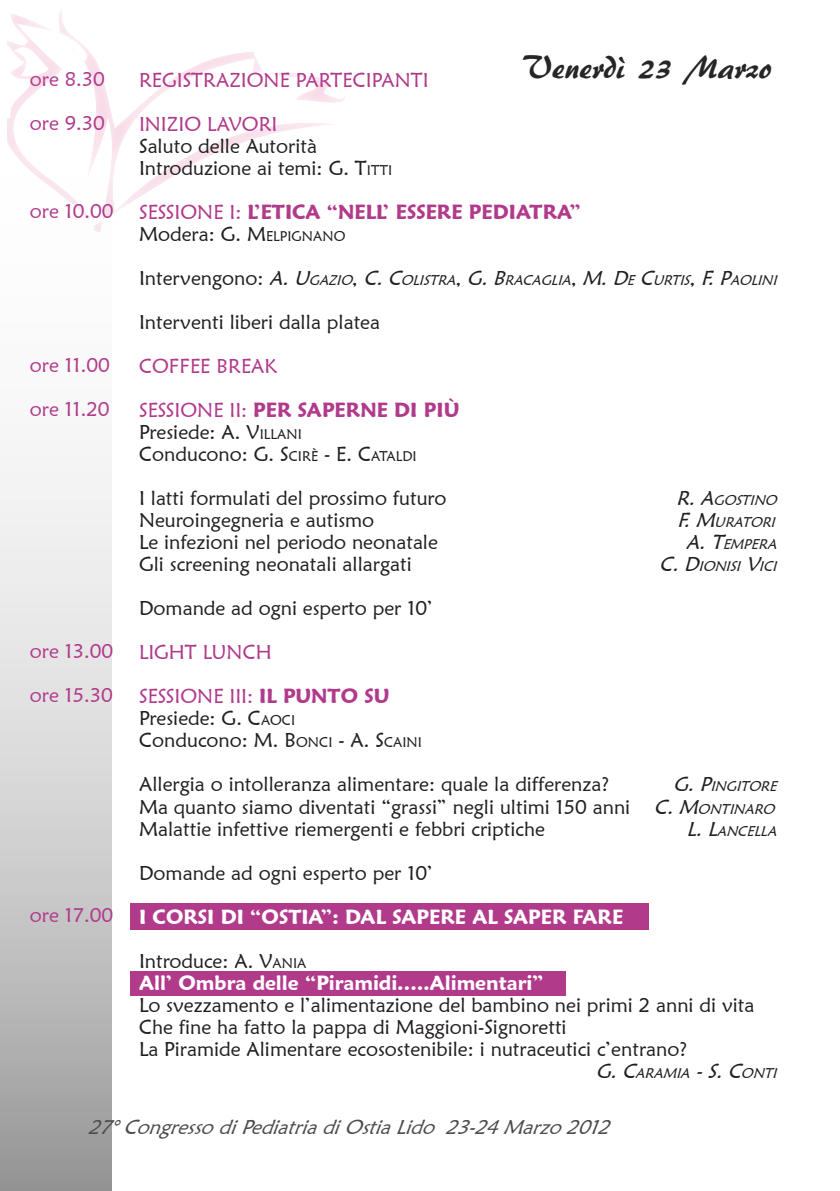
<style>
.page{position:relative;width:840px;height:1191px;background:#fff}
.page>*{position:absolute;margin:0;border:0;box-sizing:border-box;transform-origin:0 0}
.t1{font:34px "ARBERKLEY";color:#262626}
.t2{font:20px "Maiandra GD";color:#231f20}
.t3{font:20px "Maiandra GD";color:#b13a8b}
.t4{font:600 20px "Maiandra GD";color:#fff}
.t5{font:600 20px "Maiandra GD";color:#b13a8b}
.t6{font:italic 20px "Maiandra GD";color:#4b4c4d}
.t7{font:italic 14px "Maiandra GD";color:#231f20}
.t8{font:14px "Maiandra GD";color:#231f20}
.s1{font-style:inherit}
.s2{font-size:14px}
.s3{font-weight:400}
.s4{font-size:20px}
.s5{font-style:normal;font-size:20px}
.s6{font-weight:600}
.s7{font-style:italic}
.s8{font-style:italic;font-size:14px}
</style>
<div class="page">
<svg style="left:0;top:10px;width:112px;height:1181px"></svg>
<div style="left:130px;top:971px;width:435px;height:24px;background:#b13a8b"></div>
<div style="left:130px;top:903px;width:518px;height:27px;background:#b13a8b"></div>
<p class="t3" style="left:30px;top:67px;width:77px">ore 8.30</p>
<p class="t3" style="left:30px;top:111px;width:77px">ore 9.30</p>
<p class="t3" style="left:30px;top:199px;width:85px">ore 10.00</p>
<p class="t3" style="left:30px;top:353px;width:82px">ore 11.00</p>
<p class="t3" style="left:30px;top:397px;width:81px">ore 11.20</p>
<p class="t3" style="left:30px;top:639px;width:85px">ore 13.00</p>
<p class="t3" style="left:30px;top:683px;width:85px">ore 15.30</p>
<p class="t3" style="left:30px;top:903px;width:85px">ore 17.00</p>
<p class="t1" style="left:522px;top:46px;width:251px">Venerdì 23 Marzo</p>
<p class="t3" style="left:139px;top:68px;width:291px">Registrazione partec ipanti</p>
<p class="t3" style="left:139px;top:112px;width:140px">Inizio lavori</p>
<p class="t2" style="left:139px;top:134px;width:179px">Saluto delle Autorità</p>
<p class="t2" style="left:139px;top:156px;width:254px">Introduzione ai temi: <span class="s1">G. T</span><span class="s2">ITTI</span></p>
<p class="t5" style="left:139px;top:200px;width:443px"><span class="s3">Sessione I:</span> L’ETICA “NELL’ ESSERE PEDIATRA”</p>
<p class="t8" style="left:139px;top:228px;width:208px"><span class="s4">Modera:</span> <span class="s4">G. M</span>ELPIGNANO</p>
<p class="t7" style="left:139px;top:272px;width:643px"><span class="s5">I n t e r v e n g o n o :</span> <span class="s4">A.U</span>GAZIO<span class="s4">,C.C</span>OLISTRA<span class="s4">,G.B</span>RACAGLIA<span class="s4">,M.D</span>E <span class="s4">C</span>U RTIS<span class="s4">,F.P</span>AOLINI</p>
<p class="t2" style="left:139px;top:310px;width:242px">Interventi liberi dalla platea</p>
<p class="t3" style="left:139px;top:354px;width:139px">coffee break</p>
<p class="t3" style="left:139px;top:398px;width:128px">Sessione II : <span class="s6">PER</span></p>
<p class="t5" style="left:298px;top:398px;width:14px">SAPERNE</p>
<p class="t5" style="left:394px;top:398px;width:67px">DI PIÙ</p>
<p class="t2" style="left:139px;top:420px;width:164px">Presiede: <span class="s1">A. V</span><span class="s2">ILLANI</span></p>
<p class="t2" style="left:139px;top:442px;width:279px">Conducono: <span class="s1">G. S</span><span class="s2">CIRÈ</span> <span class="s1">- E. C</span><span class="s2">ATALDI</span></p>
<p class="t2" style="left:139px;top:486px;width:309px">I latti formulati del prossimo futuro</p>
<p class="t7" style="left:675px;top:492px;width:106px"><span class="s4">R.A</span>GOSTINO</p>
<p class="t2" style="left:139px;top:508px;width:237px">Neuroingegneria e autismo</p>
<p class="t7" style="left:676px;top:514px;width:103px"><span class="s4">F.M</span>U RATORI</p>
<p class="t2" style="left:139px;top:530px;width:300px">Le infezioni nel periodo neonatale</p>
<p class="t7" style="left:685px;top:536px;width:96px"><span class="s4">A.T</span>EMPERA</p>
<p class="t2" style="left:139px;top:552px;width:274px">Gli screening neonatali allargati</p>
<p class="t7" style="left:658px;top:558px;width:123px"><span class="s4">C.D</span>IONISI <span class="s4">V</span>ICI</p>
<p class="t2" style="left:139px;top:596px;width:295px">Domande ad ogni esperto per 10’</p>
<p class="t3" style="left:139px;top:640px;width:134px">Light lunch</p>
<p class="t3" style="left:139px;top:684px;width:252px">Sessione III : <span class="s6">IL PUNTO SU</span></p>
<p class="t2" style="left:139px;top:706px;width:158px">Presiede: <span class="s1">G. C</span><span class="s2">AOCI</span></p>
<p class="t2" style="left:139px;top:728px;width:284px">Conducono: <span class="s1">M. B</span><span class="s2">ONCI</span> <span class="s1">- A. S</span><span class="s2">CAINI</span></p>
<p class="t2" style="left:139px;top:772px;width:471px">Allergia o intolleranza alimentare: quale la differenza?</p>
<p class="t7" style="left:672px;top:778px;width:109px"><span class="s4">G.P</span>INGITORE</p>
<p class="t2" style="left:139px;top:794px;width:641px">Ma quanto siamo diventati “grassi” negli ultimi 150 anni <span class="s7">C.M</span><span class="s8">ONTINARO</span></p>
<p class="t2" style="left:139px;top:816px;width:407px">Malattie infettive riemergenti e febbri criptiche</p>
<p class="t7" style="left:686px;top:822px;width:96px"><span class="s4">L.L</span>ANC ELLA</p>
<p class="t2" style="left:139px;top:860px;width:295px">Domande ad ogni esperto per 10’</p>
<p class="t4" style="left:139px;top:904px;width:152px">I CORSI DI “OSTIA</p>
<p class="t4" style="left:321px;top:904px;width:85px">”: DAL SAPERE</p>
<p class="t4" style="left:472px;top:904px;width:46px">AL SAPER</p>
<p class="t4" style="left:572px;top:904px;width:24px">FARE</p>
<p class="t2" style="left:139px;top:948px;width:169px">Introduce: <span class="s1">A. V</span><span class="s2">ANIA</span></p>
<p class="t4" style="left:139px;top:970px;width:406px">ALL’ OMBRA DELLE “PIRAMIDI…..ALIMENTARI”</p>
<p class="t2" style="left:139px;top:992px;width:616px">Lo svezzamento e l’alimentazione del bambino nei primi 2 anni di vita</p>
<p class="t2" style="left:139px;top:1014px;width:429px">Che fine ha fatto la pappa di Maggioni-Signoretti</p>
<p class="t2" style="left:139px;top:1036px;width:549px">La Piramide Alimentare ecosostenibile: i nutraceutici c’entrano?</p>
<p class="t7" style="left:595px;top:1064px;width:186px"><span class="s4">G.C</span>ARAMIA <span class="s4">-S.C</span>ONTI</p>
<p class="t6" style="left:88px;top:1114px;width:530px">27°CongressodiPediatriadiOstiaLido 23-24Marzo2012</p>
</div>
